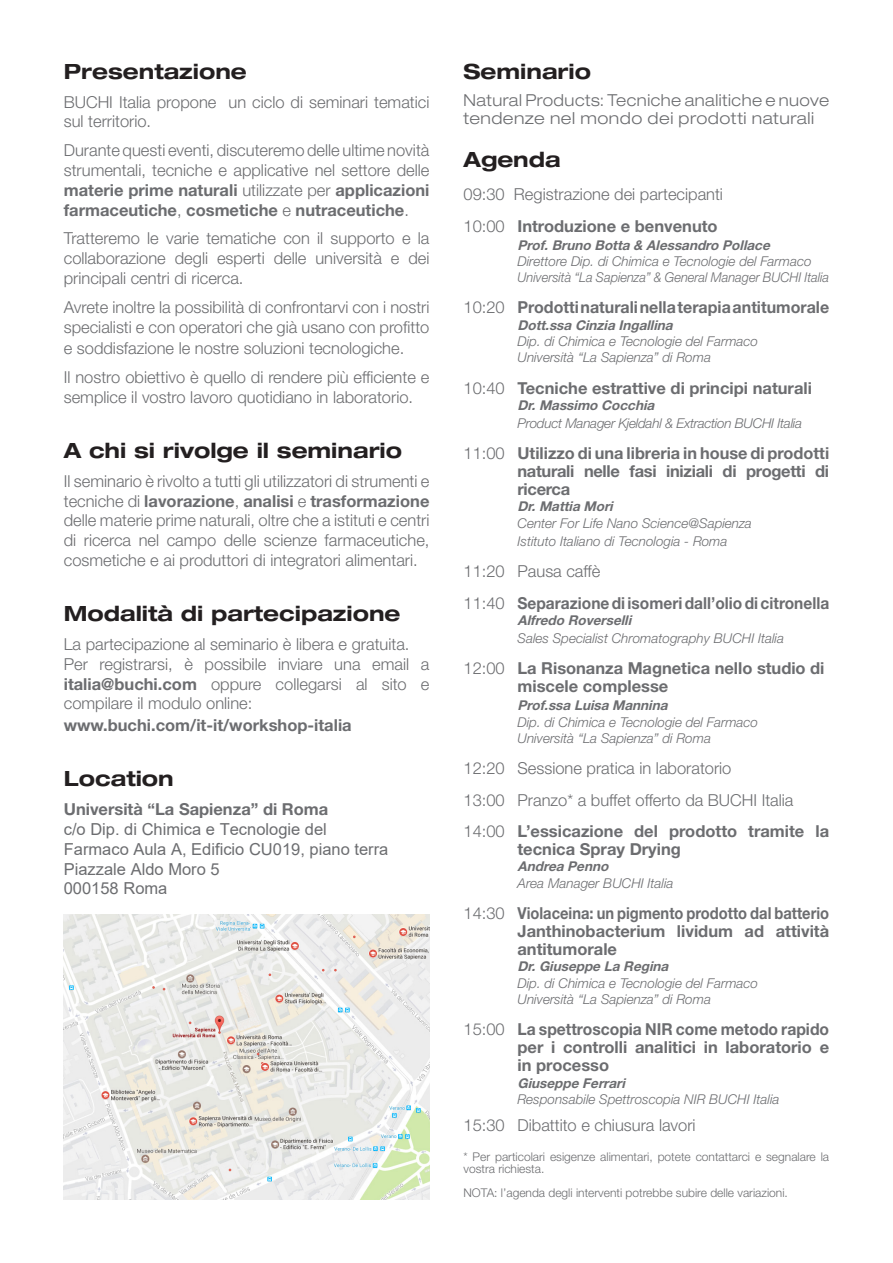
<style>
.page{position:relative;width:893px;height:1263px;background:#fff}
.page>*{position:absolute;margin:0;border:0;box-sizing:border-box;transform-origin:0 0}
.t1{font:700 expanded 21px "Helvetica Neue LT Std";color:#231f20}
.t2{font:300 16.5px/19.8px "Helvetica Neue LT Std";color:#6c6d70;text-align:justify}
.t3{font:700 16.5px/18px "Helvetica Neue LT Std";color:#6c6d70}
.t4{font:16.5px/19.8px "Arial";color:#6c6d70}
.t5{font:300 expanded 16.5px/18px "Helvetica Neue LT Std";letter-spacing:.03em;color:#6c6d70;scale:.95 1}
.t6{font:700 16.5px "Helvetica Neue LT Std";color:#6c6d70;scale:.94 1}
.t7{font:700 16.5px "Helvetica Neue LT Std";color:#6c6d70;scale:.89 1}
.t8{font:700 16.5px "Helvetica Neue LT Std";color:#6c6d70;scale:.95 1}
.t9{font:italic 300 13.5px/16.2px "Helvetica Neue LT Std";color:#6c6d70}
.t10{font:italic 700 13.5px "Helvetica Neue LT Std";color:#6c6d70}
.t11{font:italic 300 13.5px "Helvetica Neue LT Std";letter-spacing:-.02em;color:#6c6d70}
.t12{font:300 12px/12px "Helvetica Neue LT Std";color:#6c6d70}
.s1{font-weight:700}
.s2{font-family:"Helvetica Neue LT Std";font-weight:700}
.s3{font-weight:300}
</style>
<div class="page">
<img style="left:64px;top:914px;width:365px;height:285px">
<p class="t1" style="left:64px;top:58px;width:185px">Presentazione</p>
<p class="t2" style="left:64px;top:91px;width:367px">BUCHI Italia propone un ciclo di seminari tematici sul territorio.</p>
<p class="t2" style="left:64px;top:140px;width:367px">Durante questi eventi, discuteremo delle ultime novità strumentali, tecniche e applicative nel settore delle <span class="s1">materie prime naturali</span> utilizzate per <span class="s1">applicazioni farmaceutiche</span>, <span class="s1">cosmetiche</span> e <span class="s1">nutraceutiche</span>.</p>
<p class="t2" style="left:64px;top:228px;width:367px">Tratteremo le varie tematiche con il supporto e la collaborazione degli esperti delle università e dei principali centri di ricerca.</p>
<p class="t2" style="left:64px;top:297px;width:367px">Avrete inoltre la possibilità di confrontarvi con i nostri specialisti e con operatori che già usano con profitto</p>
<p class="t2" style="left:64px;top:338px;width:342px">e soddisfazione le nostre soluzioni tecnologiche.</p>
<p class="t2" style="left:64px;top:367px;width:367px">Il nostro obiettivo è quello di rendere più efficiente e semplice il vostro lavoro quotidiano in laboratorio.</p>
<p class="t1" style="left:64px;top:437px;width:340px">A chi si rivolge il seminario</p>
<p class="t2" style="left:64px;top:471px;width:367px">Il seminario è rivolto a tutti gli utilizzatori di strumenti e tecniche di <span class="s1">lavorazione</span>, <span class="s1">analisi</span> e <span class="s1">trasformazione </span>delle materie prime naturali, oltre che a istituti e centri di ricerca nel campo delle scienze farmaceutiche, cosmetiche e ai produttori di integratori alimentari.</p>
<p class="t1" style="left:64px;top:601px;width:338px">Modalità di partecipazione</p>
<p class="t2" style="left:64px;top:634px;width:347px">La partecipazione al seminario è libera e gratuita.</p>
<p class="t2" style="left:64px;top:654px;width:367px">Per registrarsi, è possibile inviare una email a <span class="s1">italia@buchi.com</span> oppure collegarsi al sito e compilare il modulo online:</p>
<p class="t3" style="left:64px;top:716px;width:289px">www.buchi.com/it-it/workshop-italia</p>
<p class="t1" style="left:64px;top:766px;width:112px">Location</p>
<p class="t4" style="left:64px;top:799px;width:326px"><span class="s2">Università “La Sapienza” di Roma<br></span>c/o Dip. di Chimica e Tecnologie del<br>Farmaco Aula A, Edificio CU019, piano terra<br>Piazzale Aldo Moro 5<br>000158 Roma</p>
<p class="t1" style="left:463px;top:58px;width:129px">Seminario</p>
<p class="t5" style="left:463px;top:91px;width:386px">Natural Products: Tecniche analitiche e nuove tendenze nel mondo dei prodotti naturali</p>
<p class="t1" style="left:463px;top:146px;width:99px">Agenda</p>
<p class="t2" style="left:463px;top:184px;width:261px">09:30 Registrazione dei partecipanti</p>
<p class="t3" style="left:463px;top:216px;width:256px"><span class="s3">10:00</span> Introduzione e benvenuto</p>
<p class="t10" style="left:517px;top:236px;width:257px">Prof.Bruno Botta &amp; Alessandro Pollace</p>
<p class="t9" style="left:517px;top:253px;width:313px">Direttore Dip. di Chimica e Tecnologie del Farmaco<br>Università “La Sapienza” &amp; General Manager BUCHI Italia</p>
<p class="t3" style="left:463px;top:298px;width:367px"><span class="s3">10:20</span> Prodotti naturali nella terapia antitumorale</p>
<p class="t10" style="left:517px;top:316px;width:160px">Dott.ssa Cinzia Ingallina</p>
<p class="t9" style="left:517px;top:333px;width:242px">Dip. di Chimica e Tecnologie del Farmaco</p>
<p class="t9" style="left:517px;top:349px;width:195px">Università “La Sapienza” di Roma</p>
<p class="t3" style="left:463px;top:378px;width:350px"><span class="s3">10:40</span> Tecniche estrattive di principi naturali</p>
<p class="t10" style="left:517px;top:397px;width:142px">Dr.Massimo Cocchia</p>
<p class="t11" style="left:517px;top:415px;width:286px">Product Manager Kjeldahl &amp; Extraction BUCHI Italia</p>
<p class="t3" style="left:517px;top:444px;width:313px;text-align:justify;text-indent:-54px"><span class="s3">11:00</span> Utilizzo di una libreria in house di prodotti naturali nelle fasi iniziali di progetti di ricerca</p>
<p class="t10" style="left:517px;top:498px;width:100px">Dr.Mattia Mori</p>
<p class="t9" style="left:517px;top:514px;width:236px">Center For Life Nano Science@Sapienza</p>
<p class="t9" style="left:517px;top:532px;width:212px">Istituto Italiano di Tecnologia - Roma</p>
<p class="t2" style="left:463px;top:561px;width:138px">11:20 Pausa caffè</p>
<p class="t6" style="left:463px;top:592px;width:391px"><span class="s3">11:40</span> Separazione di isomeri dall’olio di citronella</p>
<p class="t10" style="left:517px;top:612px;width:119px">Alfredo Roverselli</p>
<p class="t9" style="left:517px;top:630px;width:268px">Sales Specialist Chromatography BUCHI Italia</p>
<p class="t3" style="left:517px;top:659px;width:308px;text-indent:-54px"><span class="s3">12:00</span> La Risonanza Magnetica nello studio di miscele complesse</p>
<p class="t10" style="left:517px;top:697px;width:155px">Prof.ssa Luisa Mannina</p>
<p class="t9" style="left:517px;top:713px;width:242px">Dip. di Chimica e Tecnologie del Farmaco</p>
<p class="t9" style="left:517px;top:730px;width:195px">Università “La Sapienza” di Roma</p>
<p class="t2" style="left:463px;top:758px;width:269px">12:20 Sessione pratica in laboratorio</p>
<p class="t2" style="left:463px;top:790px;width:332px">13:00 Pranzo* a buffet offerto da BUCHI Italia</p>
<p class="t3" style="left:517px;top:822px;width:313px;text-indent:-54px"><span class="s3">14:00</span> L’essicazione del prodotto tramite la tecnica Spray Drying</p>
<p class="t10" style="left:517px;top:858px;width:96px">Andrea Penno</p>
<p class="t9" style="left:517px;top:874px;width:158px">Area Manager BUCHI Italia</p>
<p class="t7" style="left:463px;top:903px;width:412px"><span class="s3">14:30</span> Violaceina: un pigmento prodotto dal batterio</p>
<p class="t3" style="left:517px;top:922px;width:313px">Janthinobacterium lividum ad attività antitumorale</p>
<p class="t10" style="left:517px;top:958px;width:156px">Dr.Giuseppe La Regina</p>
<p class="t9" style="left:517px;top:974px;width:242px">Dip. di Chimica e Tecnologie del Farmaco</p>
<p class="t9" style="left:517px;top:991px;width:195px">Università “La Sapienza” di Roma</p>
<p class="t8" style="left:463px;top:1019px;width:386px"><span class="s3">15:00</span> La spettroscopia NIR come metodo rapido</p>
<p class="t3" style="left:517px;top:1038px;width:313px">per i controlli analitici in laboratorio e in processo</p>
<p class="t10" style="left:517px;top:1074px;width:113px">Giuseppe Ferrari</p>
<p class="t9" style="left:517px;top:1090px;width:264px">Responsabile Spettroscopia NIR BUCHI Italia</p>
<p class="t2" style="left:463px;top:1114px;width:234px">15:30 Dibattito e chiusura lavori</p>
<p class="t12" style="left:463px;top:1150px;width:367px">* Per particolari esigenze alimentari, potete contattarci e segnalare la vostra richiesta.</p>
<p class="t12" style="left:463px;top:1186px;width:326px">NOTA: l’agenda degli interventi potrebbe subire delle variazioni.</p>
</div>
